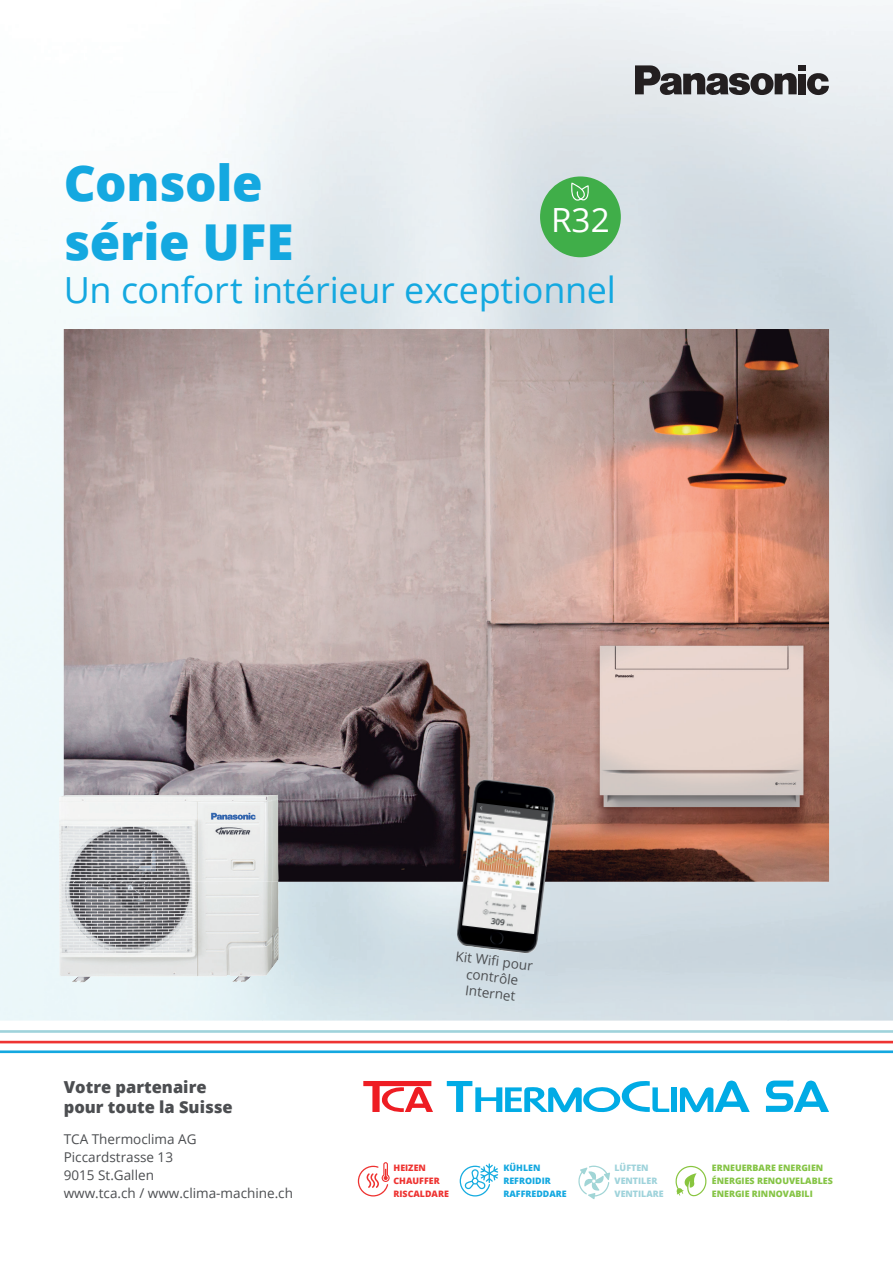
<style>
.page{position:relative;width:893px;height:1263px;background:#fff}
.page>*{position:absolute;margin:0;border:0;box-sizing:border-box;transform-origin:0 0}
.t1{font:800 49.5px/59.4px "Open Sans";letter-spacing:-.005em;color:#14a8e0}
.t2{font:36px "Open Sans";letter-spacing:-.01em;color:#14a8e0}
.t3{font:33.3px "Open Sans";color:#fff}
.t4{font:800 16.5px/19.8px "Open Sans";color:#4c4e51}
.t5{font:13.5px/18px "Open Sans";color:#4c4e51}
.t6{font:800 8.85px "Open Sans";color:#85c445}
.t7{font:800 8.85px/12.9px "Open Sans";color:#14a8e0}
.t8{font:800 8.85px/13.4px "Open Sans";color:#ee3432}
.t9{font:800 8.85px "Open Sans";color:#9fd3db}
</style>
<div class="page">
<hr style="left:0;top:1030px;width:893px;height:3px;background:#9fd3db">
<hr style="left:0;top:1041px;width:893px;height:2px;background:#ee3432">
<hr style="left:0;top:1050px;width:893px;height:3px;background:#14a8e0">
<img style="left:0;top:0;width:893px;height:375px">
<div style="left:0;top:375px;width:104px;height:645px;background:#eef8fa"></div>
<img style="left:262px;top:882px;width:526px;height:138px">
<img style="left:104px;top:975px;width:159px;height:45px">
<svg style="left:363px;top:1081px;width:70px;height:31px"></svg>
<div style="left:671px;top:1087px;width:6px;height:25px;background:#00abe5"></div>
<svg style="left:680px;top:1080px;width:70px;height:32px"></svg>
<svg style="left:447px;top:1081px;width:222px;height:31px"></svg>
<svg style="left:765px;top:1080px;width:64px;height:32px"></svg>
<img style="left:64px;top:329px;width:765px;height:553px">
<img style="left:455px;top:780px;width:100px;height:174px">
<img style="left:59px;top:796px;width:139px;height:186px">
<img style="left:64px;top:795px;width:214px;height:87px">
<svg style="left:807px;top:73px;width:22px;height:22px"></svg>
<div style="left:798px;top:65px;width:8px;height:6px;background:#231f20"></div>
<div style="left:798px;top:74px;width:8px;height:20px;background:#231f20"></div>
<svg style="left:635px;top:65px;width:162px;height:30px;background:#7e7e80"></svg>
<div style="left:540px;top:176px;width:81px;height:81px;background:#40ae49;border-radius:50%"></div>
<svg style="left:571px;top:183px;width:18px;height:18px"></svg>
<svg style="left:460px;top:1163px;width:38px;height:33px"></svg>
<svg style="left:358px;top:1162px;width:32px;height:34px"></svg>
<svg style="left:578px;top:1165px;width:32px;height:34px"></svg>
<svg style="left:675px;top:1166px;width:32px;height:30px"></svg>
<h1 class="t1" style="left:64px;top:150px;width:231px">Console série UFE</h1>
<h2 class="t2" style="left:64px;top:265px;width:554px">Un confort intérieur exceptionnel</h2>
<h3 class="t3" style="left:551px;top:197px;width:60px">R32</h3>
<p class="t4" style="left:64px;top:1076px;width:171px">Votre partenaire pour toute la Suisse</p>
<p class="t5" style="left:64px;top:1129px;width:231px">TCA Thermoclima AG<br>Piccardstrasse 13<br>9015 St.Gallen<br>www.tca.ch / www.clima-machine.ch</p>
<p class="t5" style="left:457px;top:948px;width:79px;line-height:16.2px;text-align:center;rotate:7deg">Kit Wifi pour contrôle<br>Internet</p>
<p class="t8" style="left:394px;top:1160px;width:48px">HEIZEN<br>CHAUFFER</p>
<p class="t8" style="left:394px;top:1186px;width:57px">RISCALDARE</p>
<p class="t7" style="left:503px;top:1161px;width:65px">KÜHLEN<br>REFROIDIR<br>RAFFREDDARE</p>
<p class="t9" style="left:614px;top:1161px;width:36px">LÜFTEN</p>
<p class="t9" style="left:614px;top:1187px;width:51px">VENTILARE</p>
<p class="t9" style="left:614px;top:1174px;width:44px">VENTILER</p>
<p class="t6" style="left:712px;top:1161px;width:113px">ERNEUERBARE ENERGIEN</p>
<p class="t6" style="left:712px;top:1187px;width:102px">ENERGIE RINNOVABILI</p>
<p class="t6" style="left:712px;top:1174px;width:122px">ÉNERGIES RENOUVELABLES</p>
</div>
